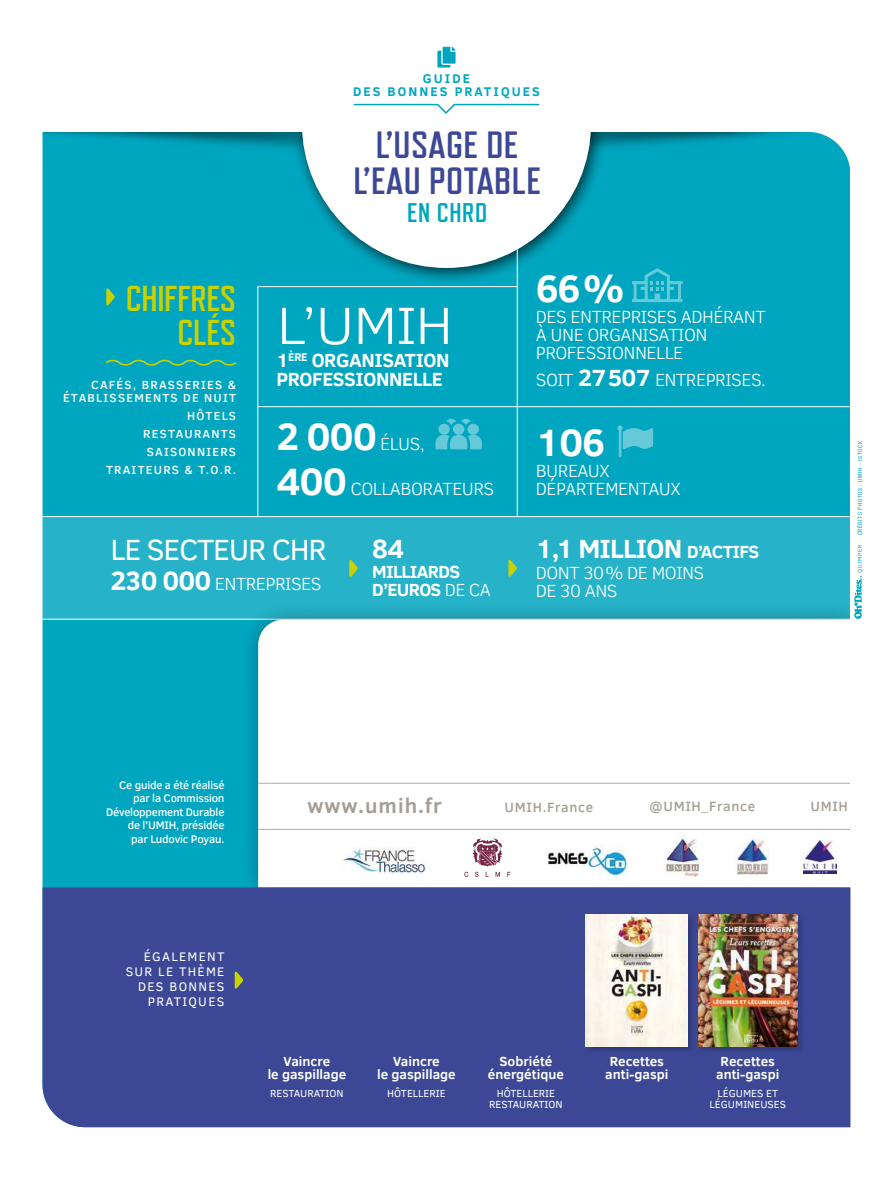
<style>
.page{position:relative;width:893px;height:1191px;background:#fff}
.page>*{position:absolute;margin:0;border:0;box-sizing:border-box;transform-origin:0 0}
.t1{font:300 53.55px "Clear Sans";color:#fff;scale:1.1 1}
.t2{font:700 39px "Clear Sans";color:#fff}
.t3{font:700 37.95px/35.7px "Refrigerator Deluxe";letter-spacing:.01em;color:#3c4895;text-align:center}
.t4{font:700 36px/34.5px "Refrigerator Deluxe";letter-spacing:-.01em;color:#c9d200;text-align:right}
.t5{font:30px "Clear Sans";letter-spacing:-.045em;color:#fff}
.t6{font:700 27px "Clear Sans";letter-spacing:-.03em;color:#fff}
.t7{font:700 27px "Refrigerator Deluxe";letter-spacing:.02em;color:#00a6c0}
.t8{font:700 21px "Clear Sans";letter-spacing:.05em;color:#a59d96}
.t9{font:700 19.5px/19.5px "Clear Sans";letter-spacing:-.02em;color:#fff}
.t10{font:300 18px/18px "Clear Sans";letter-spacing:-.03em;color:#fff}
.t11{font:700 18px/18px "Clear Sans";letter-spacing:-.04em;color:#fff}
.t12{font:500 13.8px "Clear Sans";letter-spacing:.05em;color:#a59d96}
.t13{font:700 13.5px/13.5px "Clear Sans";color:#fff;text-align:center}
.t14{font:700 12.9px/12.9px "Clear Sans";letter-spacing:.16em;color:#00a6c0;text-align:center}
.t15{font:12.75px/15px "Clear Sans";letter-spacing:.1em;color:#fff;text-align:right}
.t16{font:500 12px/18px "Clear Sans";letter-spacing:.1em;color:#fff;text-align:right}
.t17{font:500 11.25px/13.5px "Clear Sans";letter-spacing:-.02em;color:#fff;text-align:right}
.t18{font:10.5px/10.5px "Clear Sans";color:#fff;text-align:center}
.t19{font:condensed 6px "Helvetica Neue LT Std";letter-spacing:.1em;color:#00a6c0}
.s1{font-weight:700;font-size:39px}
.s2{font-weight:700;font-size:24px}
.s3{font-weight:700;font-size:27px}
.s4{font-weight:300}
.s5{font-size:18px}
</style>
<div class="page">
<div style="left:43px;top:166px;width:807px;height:721px;background:#00a6c0"></div>
<img style="left:43px;top:132px;width:807px;height:34px">
<div style="left:290px;top:0;width:318px;height:285px;background:#000;opacity:.72"></div>
<svg style="left:302px;top:132px;width:289px;height:136px"></svg>
<div style="left:0;top:0;width:893px;height:132px;background:#fff"></div>
<div style="left:43px;top:517px;width:807px;height:102px;background:#26b3c9"></div>
<hr style="left:258px;top:406px;width:592px;height:1px;background:#fff">
<hr style="left:43px;top:516px;width:807px;height:1px;background:#fff">
<hr style="left:43px;top:619px;width:807px;height:1px;background:#fff">
<hr style="left:258px;top:286px;width:259px;height:1px;background:#fff">
<hr style="left:517px;top:185px;width:1px;height:332px;background:#fff">
<hr style="left:258px;top:286px;width:1px;height:231px;background:#fff">
<svg style="left:349px;top:559px;width:9px;height:18px"></svg>
<svg style="left:508px;top:559px;width:9px;height:18px"></svg>
<svg style="left:106px;top:288px;width:9px;height:18px"></svg>
<div style="left:438px;top:424px;width:12px;height:11px;background:#65c9d8;border-radius:50%"></div>
<svg style="left:467px;top:424px;width:12px;height:11px"></svg>
<svg style="left:446px;top:419px;width:10px;height:6px"></svg>
<svg style="left:461px;top:419px;width:10px;height:6px"></svg>
<div style="left:453px;top:424px;width:11px;height:11px;background:#65c9d8;border-radius:50%"></div>
<svg style="left:435px;top:435px;width:47px;height:14px"></svg>
<svg style="left:617px;top:425px;width:36px;height:32px"></svg>
<svg style="left:632px;top:268px;width:51px;height:34px;background:#26b3c9"></svg>
<svg style="left:104px;top:357px;width:134px;height:11px"></svg>
<div style="left:239px;top:600px;width:630px;height:306px;background:#000;opacity:.3"></div>
<svg style="left:258px;top:619px;width:592px;height:268px"></svg>
<hr style="left:258px;top:783px;width:592px;height:1px;background:#b4aca5">
<hr style="left:258px;top:829px;width:592px;height:1px;background:#b4aca5">
<div style="left:340px;top:847px;width:88px;height:28px;background:#fff"></div>
<img style="left:341px;top:847px;width:85px;height:26px">
<img style="left:547px;top:844px;width:81px;height:30px">
<img style="left:662px;top:835px;width:39px;height:43px">
<div style="left:735px;top:838px;width:34px;height:36px;background:#fff"></div>
<img style="left:735px;top:839px;width:34px;height:35px">
<div style="left:462px;top:836px;width:50px;height:42px;background:#fff"></div>
<svg style="left:464px;top:838px;width:46px;height:39px"></svg>
<img style="left:803px;top:840px;width:33px;height:33px">
<hr style="left:454px;top:104px;width:85px;height:1px;background:#00a6c0">
<svg style="left:435px;top:103px;width:22px;height:11px"></svg>
<hr style="left:354px;top:104px;width:84px;height:1px;background:#00a6c0">
<svg style="left:437px;top:47px;width:19px;height:21px"></svg>
<div style="left:850px;top:0;width:43px;height:1191px;background:#fff"></div>
<svg style="left:854px;top:545px;width:8px;height:74px"></svg>
<div style="left:43px;top:887px;width:807px;height:240px;background:#3c4895"></div>
<div style="left:697px;top:913px;width:108px;height:141px;background:#000;opacity:.2"></div>
<img style="left:698px;top:914px;width:99px;height:133px">
<div style="left:584px;top:913px;width:111px;height:141px;background:#000;opacity:.2"></div>
<img style="left:586px;top:914px;width:102px;height:133px">
<svg style="left:235px;top:971px;width:8px;height:18px"></svg>
<p class="t14" style="left:353px;top:71px;width:188px">GUIDE<br>DES BONNES PRATIQUES</p>
<h3 class="t4" style="left:126px;top:281px;width:112px">CHIFFRES<br>CLÉS</h3>
<p class="t16" style="left:63px;top:377px;width:175px;line-height:13.5px">CAFÉS, BRASSERIES &amp;<br>ÉTABLISSEMENTS DE NUIT</p>
<p class="t16" style="left:106px;top:407px;width:132px">HÔTELS<br>RESTAURANTS<br>SAISONNIERS<br>TRAITEURS &amp; T.O.R.</p>
<h3 class="t3" style="left:353px;top:127px;width:189px">L’USAGE DE<br>L’EAU POTABLE</h3>
<h3 class="t7" style="left:407px;top:198px;width:81px">EN CHRD</h3>
<h1 class="t1" style="left:276px;top:290px;width:162px">L’UMIH</h1>
<p class="t9" style="left:276px;top:349px;width:175px">1<sup>ÈRE</sup> ORGANISATION<br>PROFESSIONNELLE</p>
<p class="t10" style="left:276px;top:434px;width:150px"><span class="s1">2 000</span> ÉLUS,</p>
<p class="t10" style="left:276px;top:479px;width:220px"><span class="s1">400</span> COLLABORATEURS</p>
<h2 class="t2" style="left:536px;top:260px;width:90px">66%</h2>
<p class="t10" style="left:536px;top:308px;width:231px">DES ENTREPRISES ADHÉRANT<br>À UNE ORGANISATION<br>PROFESSIONNELLE</p>
<p class="t10" style="left:536px;top:371px;width:232px">SOIT <span class="s2">27507</span> ENTREPRISES.</p>
<h2 class="t2" style="left:536px;top:414px;width:71px">106</h2>
<p class="t10" style="left:536px;top:462px;width:146px">BUREAUX<br>DÉPARTEMENTAUX</p>
<h3 class="t5" style="left:111px;top:530px;width:218px">LE SECTEUR CHR</h3>
<p class="t10" style="left:111px;top:575px;width:213px"><span class="s3">230 000</span> ENTREPRISES</p>
<h3 class="t6" style="left:372px;top:529px;width:33px">84</h3>
<p class="t11" style="left:372px;top:562px;width:120px">MILLIARDS<br>D’EUROS <span class="s4">DE CA</span></p>
<h3 class="t6" style="left:536px;top:529px;width:225px">1,1 MILLION <span class="s5">D’ACTIFS</span></h3>
<p class="t10" style="left:536px;top:564px;width:170px">DONT 30% DE MOINS<br>DE 30 ANS</p>
<p class="t19" style="left:856px;top:535px;width:96px;rotate:-90deg">CRÉDITS PHOTOS : UMIH - ISTOCK</p>
<p class="t17" style="left:106px;top:778px;width:120px">Ce guide a été réalisé par la Commission<br>Développement Durable de l’UMIH, présidée<br>par Ludovic Poyau.</p>
<p class="t15" style="left:126px;top:949px;width:100px">ÉGALEMENT<br>SUR LE THÈME<br>DES BONNES<br>PRATIQUES</p>
<p class="t8" style="left:307px;top:790px;width:136px">www.umih.fr</p>
<p class="t12" style="left:504px;top:797px;width:90px">UMIH.France</p>
<p class="t12" style="left:650px;top:796px;width:107px">@UMIH_France</p>
<p class="t12" style="left:810px;top:797px;width:39px">UMIH</p>
<p class="t13" style="left:268px;top:1054px;width:80px">Vaincre<br>le gaspillage</p>
<p class="t18" style="left:270px;top:1088px;width:75px">RESTAURATION</p>
<p class="t13" style="left:377px;top:1054px;width:80px">Vaincre<br>le gaspillage</p>
<p class="t18" style="left:387px;top:1088px;width:60px">HÔTELLERIE</p>
<p class="t13" style="left:488px;top:1054px;width:77px">Sobriété énergétique</p>
<p class="t18" style="left:489px;top:1088px;width:75px">HÔTELLERIE<br>RESTAURATION</p>
<p class="t13" style="left:605px;top:1054px;width:65px">Recettes anti-gaspi</p>
<p class="t13" style="left:716px;top:1054px;width:65px">Recettes anti-gaspi</p>
<p class="t18" style="left:710px;top:1088px;width:78px">LÉGUMES ET<br>LÉGUMINEUSES</p>
</div>
